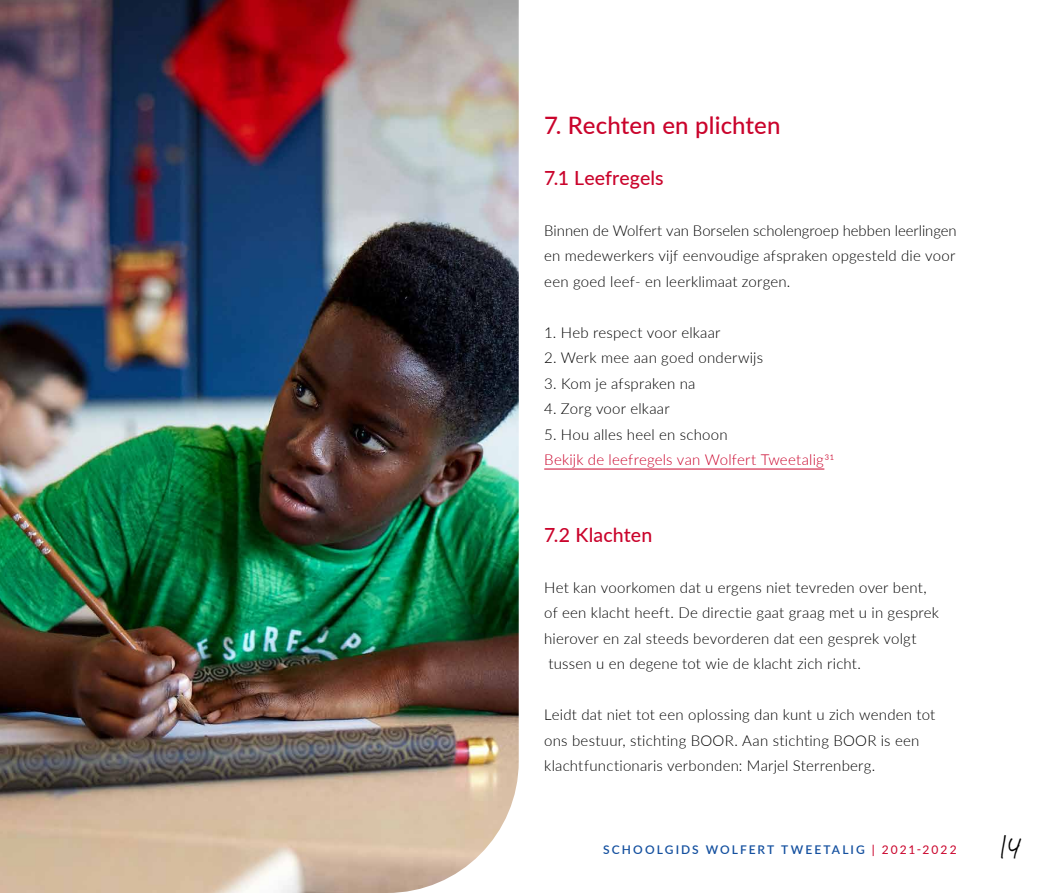
<style>
.page{position:relative;width:1063px;height:893px;background:#fff}
.page>*{position:absolute;margin:0;border:0;box-sizing:border-box;transform-origin:0 0}
.t1{font:36px "Journal";color:#000}
.t2{font:500 24px "Lato";letter-spacing:.005em;color:#ca042c}
.t3{font:500 19.5px "Lato";letter-spacing:.005em;color:#ca042c}
.t4{font:300 15px/25.5px "Lato";letter-spacing:.015em;color:#000}
.t5{font:300 15px "Lato";letter-spacing:.015em;color:#ca042c}
.t6{font:600 12px "Lato";letter-spacing:.17em;color:#14509f}
.s1{font-weight:500;color:#ca042c}
.s2{font-weight:400;color:#ca042c}
</style>
<div class="page">
<img style="left:0;top:0;width:519px;height:893px">
<hr style="left:544px;top:469px;width:280px;height:1px;background:#ca042c">
<h2 class="t2" style="left:544px;top:108px;width:238px">7. Rechten en plichten</h2>
<h3 class="t3" style="left:544px;top:164px;width:121px">7.1 Leefregels</h3>
<p class="t4" style="left:544px;top:217px;width:414px;text-align:justify">Binnen de Wolfert van Borselen scholengroep hebben leerlingen en medewerkers vijf eenvoudige afspraken opgesteld die voor een goed leef- en leerklimaat zorgen.</p>
<p class="t4" style="left:544px;top:319px;width:178px">1. Heb respect voor elkaar</p>
<p class="t4" style="left:544px;top:345px;width:220px">2. Werk mee aan goed onderwijs</p>
<p class="t4" style="left:544px;top:370px;width:153px">3. Kom je afspraken na</p>
<p class="t4" style="left:544px;top:396px;width:127px">4. Zorg voor elkaar</p>
<p class="t4" style="left:544px;top:421px;width:185px">5. Hou alles heel en schoon</p>
<p class="t5" style="left:544px;top:450px;width:292px">Bekijk de leefregels van Wolfert Tweetalig31</p>
<h3 class="t3" style="left:544px;top:521px;width:110px">7.2 Klachten</h3>
<p class="t4" style="left:544px;top:574px;width:396px">Het kan voorkomen dat u ergens niet tevreden over bent, of een klacht heeft. De directie gaat graag met u in gesprek hierover en zal steeds bevorderen dat een gesprek volgt tussen u en degene tot wie de klacht zich richt.</p>
<p class="t4" style="left:544px;top:702px;width:393px">Leidt dat niet tot een oplossing dan kunt u zich wenden tot ons bestuur, stichting BOOR. Aan stichting BOOR is een klachtfunctionaris verbonden: Marjel Sterrenberg.</p>
<p class="t6" style="left:603px;top:840px;width:355px">SCHOOLGIDS WOLFERT TWEETALIG <span class="s1">|</span> <span class="s2">2021-2022</span></p>
<h1 class="t1" style="left:1000px;top:823px;width:22px">14</h1>
</div>
